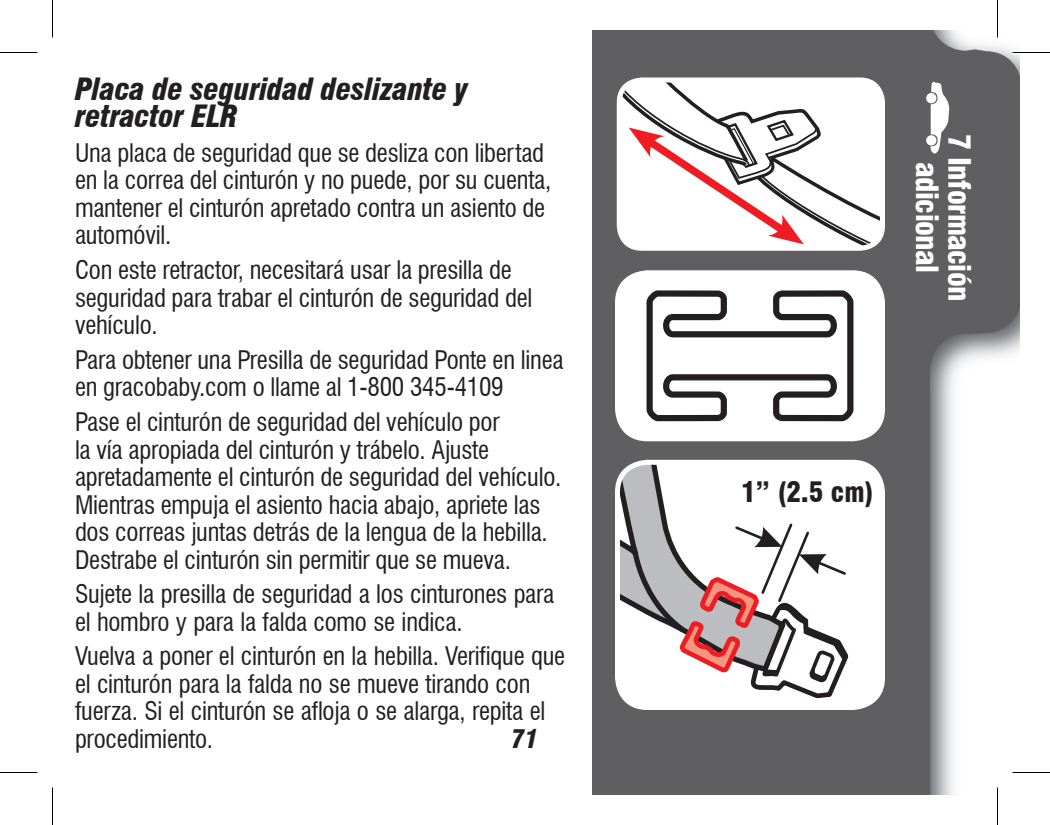
<style>
.page{position:relative;width:1050px;height:825px;background:#fff}
.page>*{position:absolute;margin:0;border:0;box-sizing:border-box;transform-origin:0 0}
.t1{font:italic 900 condensed 30px/27.5px "Swiss 721 BT";letter-spacing:-.01em;color:#231f20}
.t2{font:900 condensed 30px/32.5px "Swiss 721 BT";letter-spacing:-.02em;color:#fff;text-align:center}
.t3{font:900 condensed 27.5px "Swiss 721 BT";color:#231f20}
.Body{font:condensed 25px/27.5px "Swiss 721 BT";letter-spacing:-.01em;color:#231f20}
.t4{font:italic 900 condensed 25px "Swiss 721 BT";color:#231f20}
</style>
<div class="page">
<svg style="left:592px;top:30px;width:428px;height:765px;fill:#5f5f62"></svg>
<svg style="left:930px;top:81px;width:20px;height:73px"></svg>
<div style="left:926px;top:93px;width:10px;height:10px;background:#fff;border-radius:50%"></div>
<div style="left:926px;top:135px;width:10px;height:11px;background:#fff;border-radius:50%"></div>
<div style="left:617px;top:78px;width:268px;height:173px;border:5px solid #fff;border-radius:23px"></div>
<svg style="left:619px;top:80px;width:263px;height:168px"></svg>
<div style="left:618px;top:273px;width:264px;height:166px;background:#fff;border-radius:30px"></div>
<svg style="left:649px;top:293px;width:202px;height:126px"></svg>
<div style="left:615px;top:270px;width:270px;height:171px;border:5px solid #fff;border-radius:30px"></div>
<div style="left:618px;top:462px;width:264px;height:246px;background:#fff;border-radius:30px"></div>
<svg style="left:618px;top:462px;width:230px;height:236px"></svg>
<div style="left:615px;top:460px;width:270px;height:250px;border:5px solid #fff;border-radius:30px"></div>
<hr style="left:1012px;top:51px;width:38px;height:3px;background:#fff">
<hr style="left:1012px;top:771px;width:38px;height:3px;background:#fff">
<hr style="left:996px;top:0;width:3px;height:38px;background:#fff">
<hr style="left:996px;top:788px;width:3px;height:37px;background:#fff">
<hr style="left:0;top:52px;width:38px;height:1px;background:#000">
<hr style="left:1012px;top:52px;width:38px;height:1px;background:#000">
<hr style="left:0;top:772px;width:38px;height:1px;background:#000">
<hr style="left:1012px;top:772px;width:38px;height:1px;background:#000">
<hr style="left:52px;top:0;width:1px;height:38px;background:#000">
<hr style="left:52px;top:788px;width:1px;height:37px;background:#000">
<hr style="left:997px;top:0;width:1px;height:38px;background:#000">
<hr style="left:997px;top:788px;width:1px;height:37px;background:#000">
<p class="t1" style="left:75px;top:75px;width:395px">Placa de seguridad deslizante y retractor ELR</p>
<p class="Body" style="left:75px;top:139px;width:478px">Una placa de seguridad que se desliza con libertad en la correa del cinturón y no puede, por su cuenta, mantener el cinturón apretado contra un asiento de automóvil.</p>
<p class="Body" style="left:75px;top:256px;width:459px">Con este retractor, necesitará usar la presilla de seguridad para trabar el cinturón de seguridad del vehículo.</p>
<p class="Body" style="left:75px;top:346px;width:490px">Para obtener una Presilla de seguridad Ponte en linea en gracobaby.com o llame al 1-800 345-4109</p>
<p class="Body" style="left:75px;top:408px;width:488px">Pase el cinturón de seguridad del vehículo por<br>la vía apropiada del cinturón y trábelo. Ajuste apretadamente el cinturón de seguridad del vehículo.<br>Mientras empuja el asiento hacia abajo, apriete las dos correas juntas detrás de la lengua de la hebilla.<br>Destrabe el cinturón sin permitir que se mueva.</p>
<p class="Body" style="left:75px;top:580px;width:481px">Sujete la presilla de seguridad a los cinturones para el hombro y para la falda como se indica.</p>
<p class="Body" style="left:75px;top:643px;width:492px">Vuelva a poner el cinturón en la hebilla. Verifique que el cinturón para la falda no se mueve tirando con fuerza. Si el cinturón se afloja o se alarga, repita el procedimiento.</p>
<p class="t4" style="left:512px;top:724px;width:28px">71</p>
<p class="t2" style="left:976px;top:134px;width:169px;rotate:90deg">7 Información adicional</p>
<p class="t3" style="left:741px;top:475px;width:134px">1” (2.5 cm)</p>
</div>
